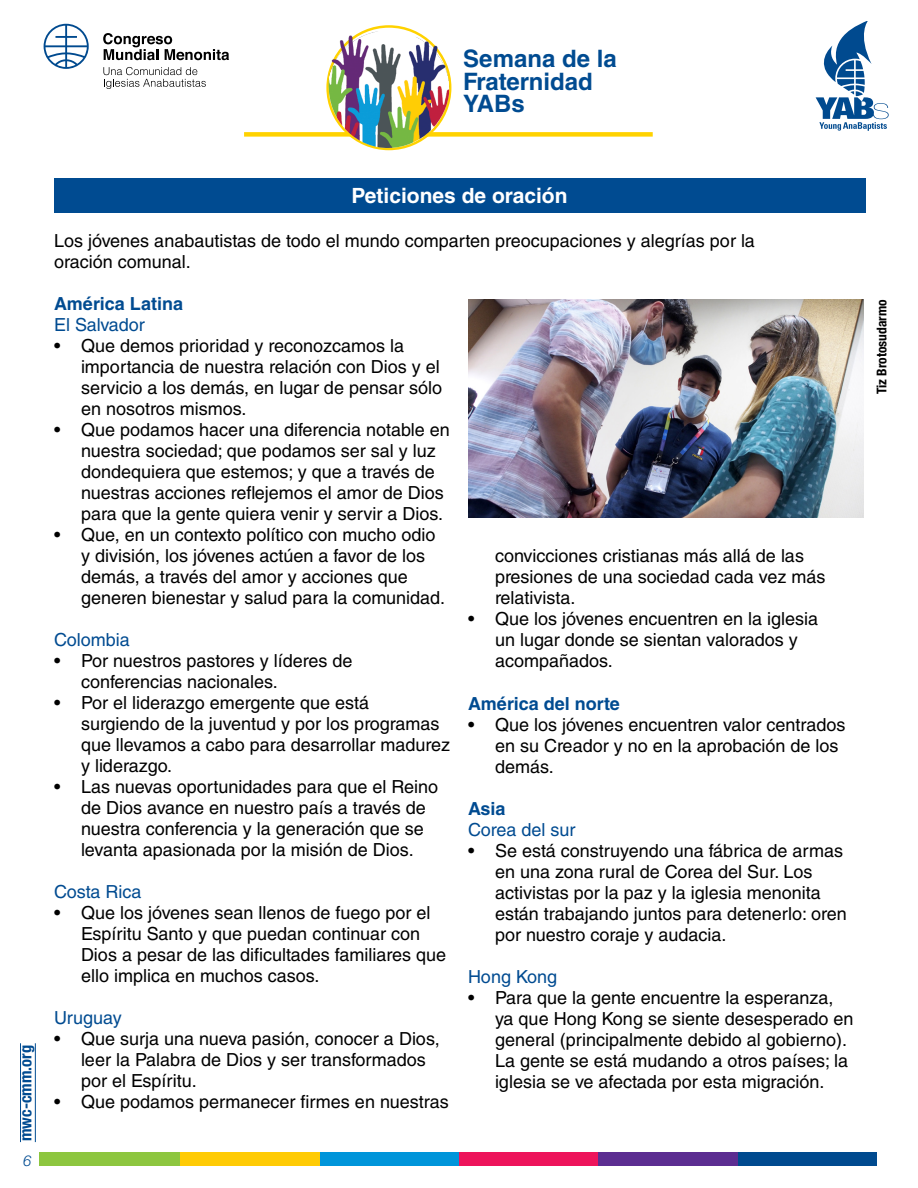
<style>
.page{position:relative;width:918px;height:1188px;background:#fff}
.page>*{position:absolute;margin:0;border:0;box-sizing:border-box;transform-origin:0 0}
.t1{font:700 24px/22.5px "Helvetica LT Std";color:#004b91}
.t2{font:700 21px "Helvetica LT Std";color:#fff}
.t3{font:18px/21px "Helvetica LT Std";color:#000}
.t4{font:18px "Helvetica LT Std";color:#004b91}
.t5{font:700 18px "Helvetica LT Std";color:#004b91}
.t6{font:700 condensed 16.5px "Helvetica Neue LT Std";color:#004b91}
.t7{font:italic 300 15px "Helvetica Neue LT Std";color:#004b91}
.t8{font:700 condensed 13.5px "Helvetica Neue LT Std";color:#000}
</style>
<div class="page">
<div style="left:244px;top:132px;width:409px;height:5px;background:#ffd200"></div>
<img style="left:325px;top:28px;width:125px;height:121px">
<div style="left:736px;top:1153px;width:141px;height:13px;background:#004a8f"></div>
<div style="left:597px;top:1153px;width:141px;height:13px;background:#5c2d91"></div>
<div style="left:458px;top:1153px;width:140px;height:13px;background:#ed145b"></div>
<div style="left:318px;top:1153px;width:141px;height:13px;background:#0095da"></div>
<div style="left:179px;top:1153px;width:140px;height:13px;background:#ffcb05"></div>
<div style="left:39px;top:1153px;width:141px;height:13px;background:#8dc63f"></div>
<svg style="left:816px;top:22px;width:73px;height:109px"></svg>
<svg style="left:103px;top:33px;width:126px;height:27px"></svg>
<svg style="left:103px;top:67px;width:103px;height:22px"></svg>
<svg style="left:44px;top:24px;width:45px;height:45px"></svg>
<hr style="left:20px;top:1043px;width:1px;height:99px;background:#004b91">
<hr style="left:35px;top:1043px;width:1px;height:99px;background:#004b91">
<div style="left:54px;top:178px;width:811px;height:35px;background:#004b91"></div>
<img style="left:468px;top:299px;width:395px;height:219px">
<h1 class="t1" style="left:463px;top:47px;width:155px">Semana de la<br>Fraternidad<br>YABs</h1>
<p class="t6" style="left:16px;top:1141px;width:98px;rotate:-90deg">mwc-cmm.org</p>
<p class="t7" style="left:23px;top:1151px;width:10px">6</p>
<p class="t2" style="left:352px;top:183px;width:218px">Peticiones de oración</p>
<p class="t3" style="left:54px;top:230px;width:703px">Los jóvenes anabautistas de todo el mundo comparten preocupaciones y alegrías por la oración comunal.</p>
<p class="t5" style="left:54px;top:293px;width:131px">América Latina</p>
<p class="t4" style="left:54px;top:315px;width:92px">El Salvador</p>
<p class="t3" style="left:81px;top:335px;width:363px;text-indent:-27px">• Que demos prioridad y reconozcamos la importancia de nuestra relación con Dios y el servicio a los demás, en lugar de pensar sólo en nosotros mismos.</p>
<p class="t3" style="left:81px;top:419px;width:370px;text-indent:-27px">• Que podamos hacer una diferencia notable en nuestra sociedad; que podamos ser sal y luz dondequiera que estemos; y que a través de nuestras acciones reflejemos el amor de Dios para que la gente quiera venir y servir a Dios.</p>
<p class="t3" style="left:81px;top:524px;width:366px;text-indent:-27px">• Que, en un contexto político con mucho odio y división, los jóvenes actúen a favor de los demás, a través del amor y acciones que generen bienestar y salud para la comunidad.</p>
<p class="t4" style="left:54px;top:630px;width:77px">Colombia</p>
<p class="t3" style="left:81px;top:651px;width:273px;text-indent:-27px">• Por nuestros pastores y líderes de conferencias nacionales.</p>
<p class="t3" style="left:81px;top:693px;width:371px;text-indent:-27px">• Por el liderazgo emergente que está surgiendo de la juventud y por los programas que llevamos a cabo para desarrollar madurez y liderazgo.</p>
<p class="t3" style="left:81px;top:777px;width:359px;text-indent:-27px">• Las nuevas oportunidades para que el Reino de Dios avance en nuestro país a través de nuestra conferencia y la generación que se levanta apasionada por la misión de Dios.</p>
<p class="t4" style="left:54px;top:882px;width:89px">Costa Rica</p>
<p class="t3" style="left:81px;top:903px;width:367px;text-indent:-27px">• Que los jóvenes sean llenos de fuego por el Espíritu Santo y que puedan continuar con Dios a pesar de las dificultades familiares que ello implica en muchos casos.</p>
<p class="t4" style="left:54px;top:1008px;width:69px">Uruguay</p>
<p class="t3" style="left:81px;top:1029px;width:360px;text-indent:-27px">• Que surja una nueva pasión, conocer a Dios, leer la Palabra de Dios y ser transformados por el Espíritu.</p>
<p class="t3" style="left:54px;top:1092px;width:396px">• Que podamos permanecer firmes en nuestras</p>
<p class="t3" style="left:495px;top:546px;width:332px">convicciones cristianas más allá de las presiones de una sociedad cada vez más relativista.</p>
<p class="t3" style="left:495px;top:609px;width:325px;text-indent:-27px">• Que los jóvenes encuentren en la iglesia un lugar donde se sientan valorados y acompañados.</p>
<p class="t5" style="left:468px;top:692px;width:153px">América del norte</p>
<p class="t3" style="left:495px;top:714px;width:352px;text-indent:-27px">• Que los jóvenes encuentren valor centrados en su Creador y no en la aprobación de los demás.</p>
<p class="t5" style="left:468px;top:797px;width:39px">Asia</p>
<p class="t4" style="left:468px;top:819px;width:109px">Corea del sur</p>
<p class="t3" style="left:495px;top:840px;width:353px;text-indent:-27px">• Se está construyendo una fábrica de armas en una zona rural de Corea del Sur. Los activistas por la paz y la iglesia menonita están trabajando juntos para detenerlo: oren por nuestro coraje y audacia.</p>
<p class="t4" style="left:468px;top:966px;width:91px">Hong Kong</p>
<p class="t3" style="left:495px;top:987px;width:360px;text-indent:-27px">• Para que la gente encuentre la esperanza, ya que Hong Kong se siente desesperado en general (principalmente debido al gobierno).<br>La gente se está mudando a otros países; la iglesia se ve afectada por esta migración.</p>
<p class="t8" style="left:873px;top:394px;width:96px;rotate:-90deg">Tiz Brotosudarmo</p>
</div>
